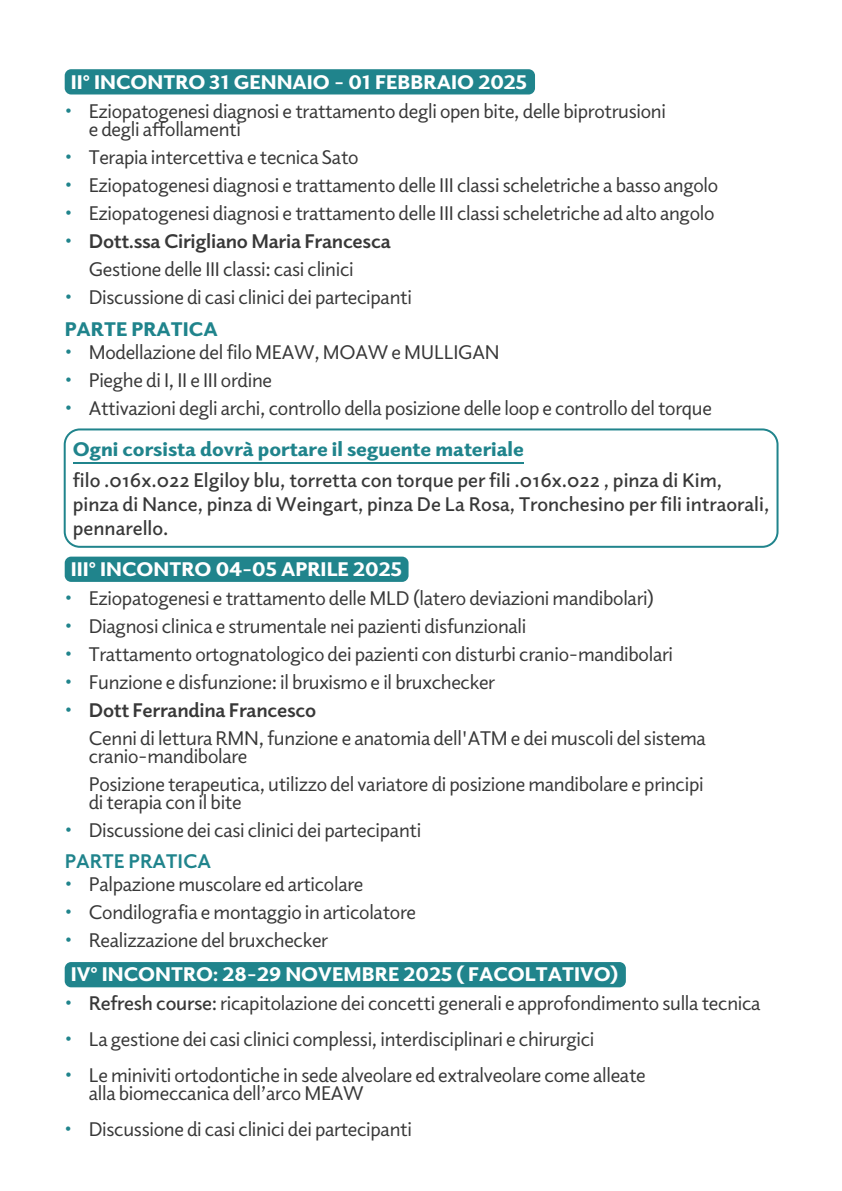
<style>
.page{position:relative;width:842px;height:1191px;background:#fff}
.page>*{position:absolute;margin:0;border:0;box-sizing:border-box;transform-origin:0 0}
.t1{font:20px/28px "Elido";letter-spacing:-.015em;color:#383838}
.t2{font:600 20px/24px "Elido";color:#383838}
.t3{font:900 20px "Elido";color:#fff}
.t4{font:700 20px "Elido";letter-spacing:-.015em;color:#383838}
.t5{font:900 20px "Elido";color:#20848c}
.t6{font:20px/28px "Elido";color:#20848c;text-align:justify}
.t7{font:700 20px "Elido";color:#20848c}
.s1{font-weight:600}
</style>
<div class="page">
<div style="left:65px;top:69px;width:470px;height:25px;background:#20848c;border-radius:6px"></div>
<div style="left:65px;top:556px;width:343px;height:26px;background:#20848c;border-radius:6px"></div>
<div style="left:65px;top:962px;width:561px;height:25px;background:#20848c;border-radius:6px"></div>
<hr style="left:73px;top:463px;width:450px;height:1px;background:#20848c">
<div style="left:64px;top:428px;width:714px;height:120px;border:2px solid #20848c;border-radius:15px"></div>
<p class="t3" style="left:71px;top:69px;width:458px">II° INCONTRO 31 GENNAIO - 01 FEBBRAIO 2025</p>
<p class="t1" style="left:89px;top:101px;width:579px;line-height:18px">Eziopatogenesi diagnosi e trattamento degli open bite, delle biprotrusioni e degli affollamenti</p>
<p class="t1" style="left:89px;top:142px;width:631px">Terapia intercettiva e tecnica Sato<br>Eziopatogenesi diagnosi e trattamento delle III classi scheletriche a basso angolo<br>Eziopatogenesi diagnosi e trattamento delle III classi scheletriche ad alto angolo</p>
<p class="t4" style="left:89px;top:228px;width:303px">Dott.ssa Cirigliano Maria Francesca</p>
<p class="t1" style="left:89px;top:254px;width:325px">Gestione delle III classi: casi clinici<br>Discussione di casi clinici dei partecipanti</p>
<p class="t5" style="left:65px;top:315px;width:154px">PARTE PRATICA</p>
<p class="t6" style="left:65px;top:337px;width:9px">• • •</p>
<p class="t1" style="left:89px;top:337px;width:625px">Modellazione del filo MEAW, MOAW e MULLIGAN<br>Pieghe di I, II e III ordine<br>Attivazioni degli archi, controllo della posizione delle loop e controllo del torque</p>
<p class="t6" style="left:65px;top:96px;width:9px">•</p>
<p class="t6" style="left:65px;top:142px;width:9px">• • • •</p>
<p class="t6" style="left:65px;top:282px;width:9px">•</p>
<p class="t5" style="left:73px;top:435px;width:452px">Ogni corsista dovrà portare il seguente materiale</p>
<p class="t2" style="left:73px;top:467px;width:698px">filo .016x.022 Elgiloy blu, torretta con torque per fili .016x.022 , pinza di Kim, pinza di Nance, pinza di Weingart, pinza De La Rosa, Tronchesino per fili intraorali, pennarello.</p>
<p class="t3" style="left:71px;top:555px;width:333px">III° INCONTRO 04-05 APRILE 2025</p>
<p class="t6" style="left:65px;top:583px;width:9px">•</p>
<p class="t6" style="left:65px;top:611px;width:9px">•</p>
<p class="t6" style="left:65px;top:639px;width:9px">•</p>
<p class="t6" style="left:65px;top:667px;width:9px">• •</p>
<p class="t6" style="left:65px;top:815px;width:9px">•</p>
<p class="t1" style="left:89px;top:583px;width:586px">Eziopatogenesi e trattamento delle MLD (latero deviazioni mandibolari)<br>Diagnosi clinica e strumentale nei pazienti disfunzionali<br>Trattamento ortognatologico dei pazienti con disturbi cranio-mandibolari Funzione e disfunzione: il bruxismo e il bruxchecker</p>
<p class="t4" style="left:89px;top:696px;width:229px">Dott Ferrandina Francesco</p>
<p class="t1" style="left:89px;top:728px;width:619px;line-height:18px">Cenni di lettura RMN, funzione e anatomia dell'ATM e dei muscoli del sistema cranio-mandibolare</p>
<p class="t1" style="left:89px;top:774px;width:616px;line-height:18px">Posizione terapeutica, utilizzo del variatore di posizione mandibolare e principi di terapia con il bite</p>
<p class="t1" style="left:89px;top:815px;width:334px">Discussione dei casi clinici dei partecipanti</p>
<p class="t7" style="left:65px;top:848px;width:148px">PARTE PRATICA</p>
<p class="t6" style="left:65px;top:869px;width:9px">• • •</p>
<p class="t1" style="left:89px;top:869px;width:329px">Palpazione muscolare ed articolare<br>Condilografia e montaggio in articolatore<br>Realizzazione del bruxchecker</p>
<p class="t3" style="left:71px;top:960px;width:549px">IV° INCONTRO: 28-29 NOVEMBRE 2025 ( FACOLTATIVO)</p>
<p class="t6" style="left:65px;top:988px;width:9px">•</p>
<p class="t6" style="left:65px;top:1024px;width:9px">•</p>
<p class="t6" style="left:65px;top:1060px;width:9px">•</p>
<p class="t6" style="left:65px;top:1114px;width:9px">•</p>
<p class="t1" style="left:89px;top:984px;width:673px;line-height:36px"><span class="s1">Refresh course</span>: ricapitolazione dei concetti generali e approfondimento sulla tecnica<br>La gestione dei casi clinici complessi, interdisciplinari e chirurgici<br>Le miniviti ortodontiche in sede alveolare ed extralveolare come alleate</p>
<p class="t1" style="left:89px;top:1074px;width:325px;line-height:36px">alla biomeccanica dell’arco MEAW<br>Discussione di casi clinici dei partecipanti</p>
</div>
